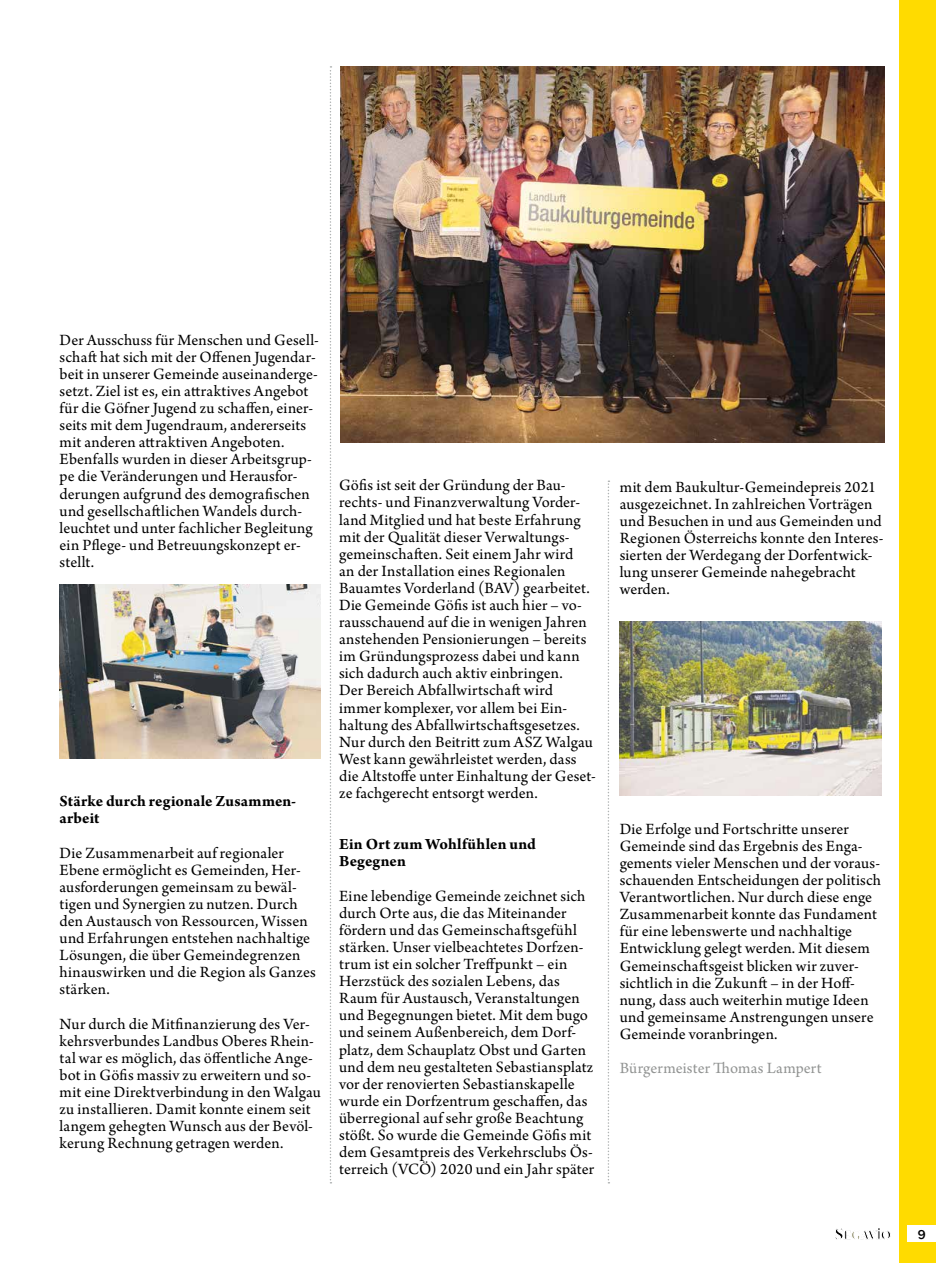
<style>
.page{position:relative;width:936px;height:1263px;background:#fff}
.page>*{position:absolute;margin:0;border:0;box-sizing:border-box;transform-origin:0 0}
.t1{font:16.5px/17.1px "Arno Pro";letter-spacing:.005em;color:#000}
.t2{font:700 16.5px/17.1px "Arno Pro";letter-spacing:.01em;color:#000}
.t3{font:16.5px "Arno Pro";letter-spacing:.005em;color:#929493}
.t4{font:500 13.5px "Franklin Gothic";color:#000}
</style>
<div class="page">
<svg style="left:835px;top:1228px;width:55px;height:11px"></svg>
<div style="left:899px;top:0;width:36px;height:1263px;background:#ffdb00"></div>
<div style="left:907px;top:1225px;width:28px;height:16px;background:#fff"></div>
<svg style="left:607px;top:480px;width:2px;height:703px"></svg>
<svg style="left:330px;top:66px;width:1px;height:1117px"></svg>
<img style="left:60px;top:584px;width:261px;height:174px">
<img style="left:341px;top:66px;width:543px;height:376px">
<img style="left:619px;top:622px;width:261px;height:173px">
<p class="t1" style="left:60px;top:332px;width:261px">Der Ausschuss für Menschen und Gesell&shy;schaft hat sich mit der Offenen Jugendar&shy;beit in unserer Gemeinde auseinanderge&shy;setzt. Ziel ist es, ein attraktives Angebot für die Göfner Jugend zu schaffen, einer&shy;seits mit dem Jugendraum, andererseits mit anderen attraktiven Angeboten.<br>Ebenfalls wurden in dieser Arbeitsgrup&shy;pe die Veränderungen und Herausfor&shy;derungen aufgrund des demografischen und gesellschaftlichen Wandels durch&shy;leuchtet und unter fachlicher Begleitung ein Pflege- und Betreuungskonzept er&shy;stellt.</p>
<p class="t2" style="left:60px;top:794px;width:238px">Stärke durch regionale Zusammen&shy;arbeit</p>
<p class="t1" style="left:60px;top:845px;width:258px">Die Zusammenarbeit auf regionaler Ebene ermöglicht es Gemeinden, Her&shy;ausforderungen gemeinsam zu bewäl&shy;tigen und Synergien zu nutzen. Durch den Austausch von Ressourcen, Wissen und Erfahrungen entstehen nachhaltige Lösungen, die über Gemeindegrenzen hinauswirken und die Region als Ganzes stärken.</p>
<p class="t1" style="left:60px;top:1016px;width:263px">Nur durch die Mitfinanzierung des Ver&shy;kehrsverbundes Landbus Oberes Rhein&shy;tal war es möglich, das öffentliche Ange&shy;bot in Göfis massiv zu erweitern und so&shy;mit eine Direktverbindung in den Walgau zu installieren. Damit konnte einem seit langem gehegten Wunsch aus der Bevöl&shy;kerung Rechnung getragen werden.</p>
<p class="t1" style="left:339px;top:478px;width:258px">Göfis ist seit der Gründung der Bau&shy;rechts- und Finanzverwaltung Vorder&shy;land Mitglied und hat beste Erfahrung mit der Qualität dieser Verwaltungs&shy;gemeinschaften. Seit einem Jahr wird<br>an der Installation eines Regionalen Bauamtes Vorderland (BAV) gearbeitet.<br>Die Gemeinde Göfis ist auch hier – vo&shy;rausschauend auf die in wenigen Jahren anstehenden Pensionierungen – bereits im Gründungsprozess dabei und kann sich dadurch auch aktiv einbringen.<br>Der Bereich Abfallwirtschaft wird immer komplexer, vor allem bei Ein&shy;haltung des Abfallwirtschaftsgesetzes.<br>Nur durch den Beitritt zum ASZ Walgau West kann gewährleistet werden, dass die Altstoffe unter Einhaltung der Geset&shy;ze fachgerecht entsorgt werden.</p>
<p class="t2" style="left:339px;top:837px;width:198px">Ein Ort zum Wohlfühlen und<br>Begegnen</p>
<p class="t1" style="left:339px;top:888px;width:256px">Eine lebendige Gemeinde zeichnet sich durch Orte aus, die das Miteinander fördern und das Gemeinschaftsgefühl stärken. Unser vielbeachtetes Dorfzen&shy;trum ist ein solcher Treffpunkt – ein Herzstück des sozialen Lebens, das Raum für Austausch, Veranstaltungen und Begegnungen bietet. Mit dem bugo und seinem Außenbereich, dem Dorf&shy;platz, dem Schauplatz Obst und Garten und dem neu gestalteten Sebastiansplatz vor der renovierten Sebastianskapelle wurde ein Dorfzentrum geschaffen, das überregional auf sehr große Beachtung stößt. So wurde die Gemeinde Göfis mit dem Gesamtpreis des Verkehrsclubs Ös&shy;terreich (VCÖ) 2020 und ein Jahr später</p>
<p class="t1" style="left:619px;top:479px;width:265px">mit dem Baukultur-Gemeindepreis 2021 ausgezeichnet. In zahlreichen Vorträgen und Besuchen in und aus Gemeinden und Regionen Österreichs konnte den Interes&shy;sierten der Werdegang der Dorfentwick&shy;lung unserer Gemeinde nahegebracht werden.</p>
<p class="t1" style="left:619px;top:821px;width:263px">Die Erfolge und Fortschritte unserer Gemeinde sind das Ergebnis des Enga&shy;gements vieler Menschen und der voraus&shy;schauenden Entscheidungen der politisch Verantwortlichen. Nur durch diese enge Zusammenarbeit konnte das Fundament für eine lebenswerte und nachhaltige Entwicklung gelegt werden. Mit diesem Gemeinschaftsgeist blicken wir zuver&shy;sichtlich in die Zukunft – in der Hoff&shy;nung, dass auch weiterhin mutige Ideen und gemeinsame Anstrengungen unsere Gemeinde voranbringen.</p>
<p class="t3" style="left:619px;top:1059px;width:203px">Bürgermeister Thomas Lampert</p>
<p class="t4" style="left:917px;top:1226px;width:9px">9</p>
</div>
